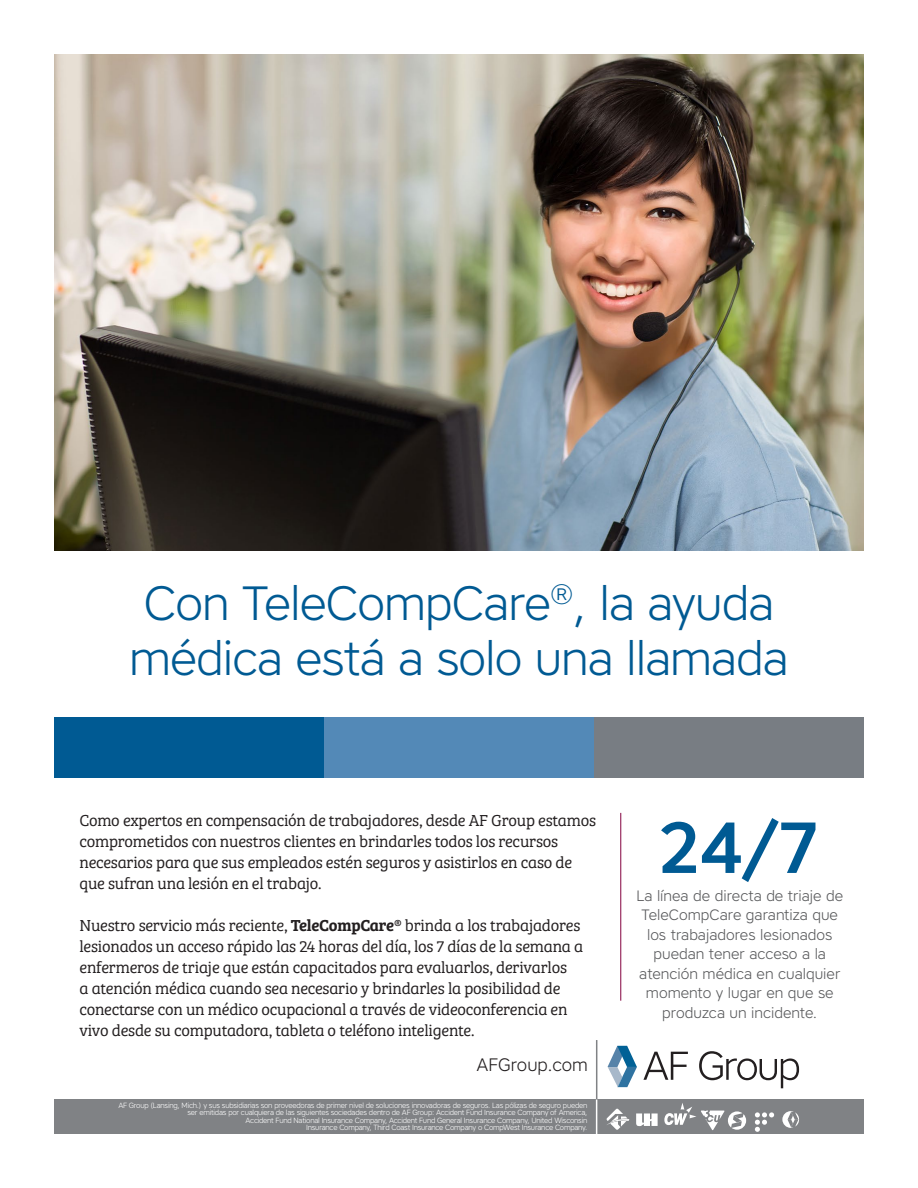
<style>
.page{position:relative;width:918px;height:1188px;background:#fff}
.page>*{position:absolute;margin:0;border:0;box-sizing:border-box;transform-origin:0 0}
.pull_quote_-_call_ou{font:500 72px "Core Sans A55";color:#005a93}
.h1__Main_Headings{font:300 48px/55.5px "Core Sans A35";letter-spacing:-.02em;color:#005a93;text-align:center}
.Phone_and_Website{font:300 18px "Core Sans A35";color:#231f20}
.p__paragraphs{font:16.5px/21px "Bree Serif Lt";letter-spacing:-.015em;color:#231f20}
.pull_quote_-_call_ou-2{font:300 15px/19.5px "Core Sans A35";color:#57585a;text-align:center}
.h1__Main_Headings-2{font:300 7.5px/7.5px "Core Sans A35";letter-spacing:-.03em;color:#fff;text-align:right}
.s1{font-family:"Bree Serif Sb"}
</style>
<div class="page">
<div style="left:54px;top:717px;width:270px;height:61px;background:#005a93"></div>
<div style="left:324px;top:717px;width:270px;height:61px;background:#5389b7"></div>
<div style="left:594px;top:717px;width:270px;height:61px;background:#787d83"></div>
<div style="left:54px;top:1099px;width:810px;height:35px;background:#808285"></div>
<hr style="left:596px;top:1040px;width:1px;height:59px;background:#808285">
<hr style="left:596px;top:1100px;width:1px;height:34px;background:#fff">
<svg style="left:643px;top:1052px;width:45px;height:28px"></svg>
<svg style="left:699px;top:1051px;width:100px;height:37px"></svg>
<svg style="left:608px;top:1046px;width:29px;height:41px"></svg>
<svg style="left:606px;top:1109px;width:23px;height:21px"></svg>
<svg style="left:636px;top:1113px;width:22px;height:13px"></svg>
<svg style="left:782px;top:1111px;width:17px;height:17px"></svg>
<svg style="left:664px;top:1103px;width:82px;height:27px"></svg>
<svg style="left:755px;top:1112px;width:19px;height:20px"></svg>
<hr style="left:621px;top:813px;width:1px;height:188px;background:#83013e">
<img style="left:54px;top:54px;width:810px;height:497px">
<p class="h1__Main_Headings" style="left:129px;top:574px;width:661px">Con TeleCompCare<sup>®</sup>, la ayuda médica está a solo una llamada</p>
<p class="p__paragraphs" style="left:80px;top:809px;width:518px">Como expertos en compensación de trabajadores, desde AF Group estamos comprometidos con nuestros clientes en brindarles todos los recursos necesarios para que sus empleados estén seguros y asistirlos en caso de que sufran una lesión en el trabajo.</p>
<p class="p__paragraphs" style="left:80px;top:914px;width:505px">Nuestro servicio más reciente, <span class="s1">TeleCompCare®</span> brinda a los trabajadores lesionados un acceso rápido las 24 horas del día, los 7 días de la semana a enfermeros de triaje que están capacitados para evaluarlos, derivarlos</p>
<p class="p__paragraphs" style="left:80px;top:977px;width:490px">a atención médica cuando sea necesario y brindarles la posibilidad de conectarse con un médico ocupacional a través de videoconferencia en vivo desde su computadora, tableta o teléfono inteligente.</p>
<p class="Phone_and_Website" style="left:477px;top:1053px;width:113px">AFGroup.com</p>
<p class="h1__Main_Headings-2" style="left:118px;top:1101px;width:471px">AF Group (Lansing, Mich.) y sus subsidiarias son proveedoras de primer nivel de soluciones innovadoras de seguros. Las pólizas de seguro pueden ser emitidas por cualquiera de las siguientes sociedades dentro de AF Group: Accident Fund Insurance Company of America,</p>
<p class="h1__Main_Headings-2" style="left:245px;top:1116px;width:343px">Accident Fund National Insurance Company, Accident Fund General Insurance Company, United Wisconsin</p>
<p class="h1__Main_Headings-2" style="left:306px;top:1124px;width:283px">Insurance Company, Third Coast Insurance Company o CompWest Insurance Company.</p>
<p class="pull_quote_-_call_ou" style="left:657px;top:801px;width:165px">24/7</p>
<p class="pull_quote_-_call_ou-2" style="left:637px;top:886px;width:208px">La línea de directa de triaje de<br>TeleCompCare garantiza que los trabajadores lesionados puedan tener acceso a la atención médica en cualquier momento y lugar en que se produzca un incidente.</p>
</div>
